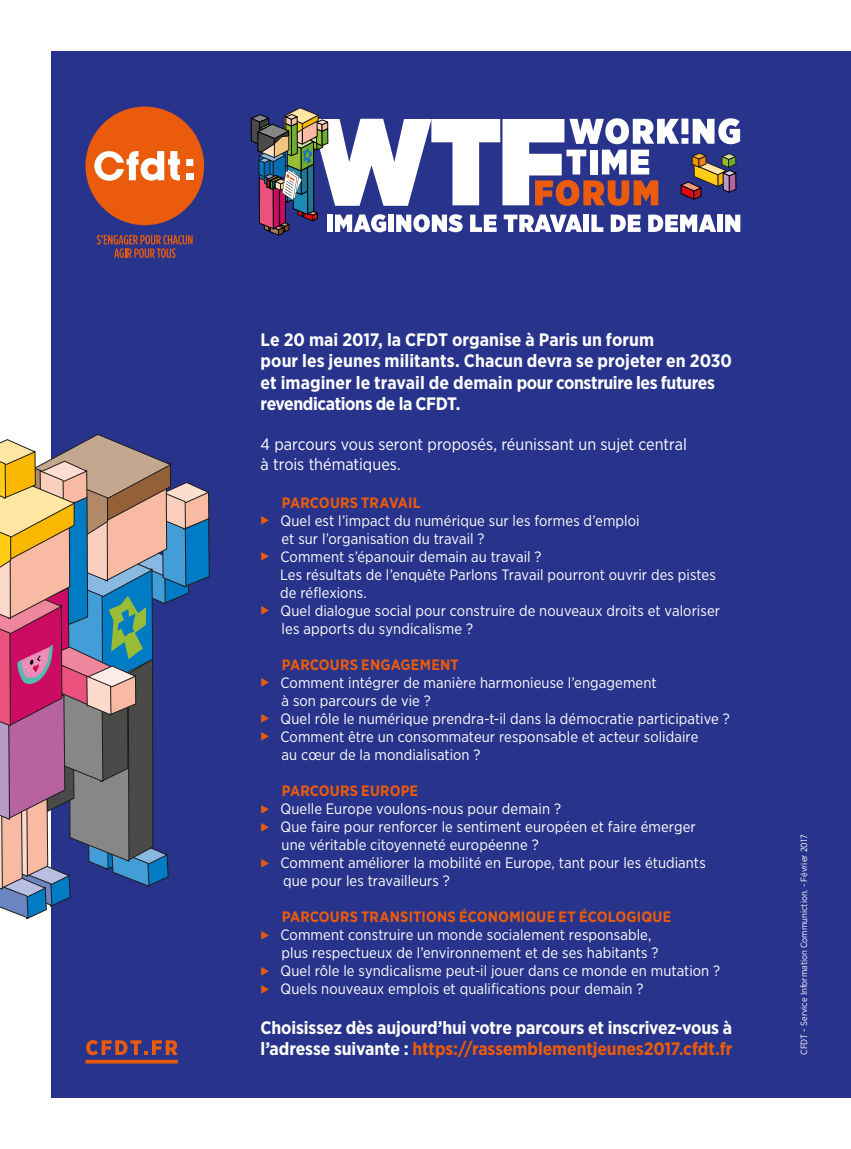
<style>
.page{position:relative;width:851px;height:1149px;background:#fff}
.page>*{position:absolute;margin:0;border:0;box-sizing:border-box;transform-origin:0 0}
.t1{font:700 18px/21.6px "Gotham Narrow";letter-spacing:-.005em;color:#fff}
.t2{font:16.5px/19.8px "Gotham Narrow";color:#fff}
.t3{font:15px/18px "Gotham Narrow";letter-spacing:.005em;color:#fff}
.t4{font:700 15px "Gotham Narrow";letter-spacing:.01em;color:#ea5b0b}
.t5{font:9px "Gotham Narrow";color:#fff}
.s1{color:#ea5b0b}
</style>
<div class="page">
<div style="left:51px;top:51px;width:799px;height:1046px;background:#28348b"></div>
<div style="left:85px;top:107px;width:119px;height:118px;background:#ea5b0b;border-radius:50%"></div>
<div style="left:186px;top:159px;width:7px;height:7px;background:#fff"></div>
<div style="left:186px;top:173px;width:7px;height:7px;background:#fff"></div>
<svg style="left:94px;top:151px;width:86px;height:30px"></svg>
<svg style="left:97px;top:235px;width:95px;height:23px"></svg>
<svg style="left:85px;top:1059px;width:93px;height:4px"></svg>
<svg style="left:86px;top:1040px;width:91px;height:14px"></svg>
<svg style="left:250px;top:107px;width:490px;height:129px"></svg>
<svg style="left:0;top:434px;width:210px;height:485px"></svg>
<p class="t1" style="left:260px;top:328px;width:473px">Le 20 mai 2017, la CFDT organise à Paris un forum<br>pour les jeunes militants. Chacun devra se projeter en 2030 et imaginer le travail de demain pour construire les futures revendications de la CFDT.</p>
<p class="t2" style="left:260px;top:434px;width:428px">4 parcours vous seront proposés, réunissant un sujet central à trois thématiques.</p>
<p class="t4" style="left:282px;top:492px;width:140px">PARCOURS TRAVAIL</p>
<p class="t3" style="left:281px;top:511px;width:359px;text-indent:-21px"><span class="s1">◆</span> Quel est l’impact du numérique sur les formes d’emploi et sur l’organisation du travail ?</p>
<p class="t3" style="left:280px;top:547px;width:437px;text-indent:-19px"><span class="s1">◆</span> Comment s’épanouir demain au travail ?<br>Les résultats de l’enquête Parlons Travail pourront ouvrir des pistes de réflexions.</p>
<p class="t3" style="left:281px;top:601px;width:440px;text-indent:-21px"><span class="s1">◆</span> Quel dialogue social pour construire de nouveaux droits et valoriser les apports du syndicalisme ?</p>
<p class="t4" style="left:282px;top:654px;width:178px">PARCOURS ENGAGEMENT</p>
<p class="t3" style="left:281px;top:673px;width:376px;text-indent:-21px"><span class="s1">◆</span> Comment intégrer de manière harmonieuse l’engagement à son parcours de vie ?</p>
<p class="t3" style="left:260px;top:709px;width:470px"><span class="s1">◆</span> Quel rôle le numérique prendra-t-il dans la démocratie participative ?</p>
<p class="t3" style="left:281px;top:727px;width:418px;text-indent:-21px"><span class="s1">◆</span> Comment être un consommateur responsable et acteur solidaire au cœur de la mondialisation ?</p>
<p class="t4" style="left:282px;top:780px;width:138px">PARCOURS EUROPE</p>
<p class="t3" style="left:260px;top:799px;width:302px"><span class="s1">◆</span> Quelle Europe voulons-nous pour demain ?</p>
<p class="t3" style="left:281px;top:817px;width:415px;text-indent:-21px"><span class="s1">◆</span> Que faire pour renforcer le sentiment européen et faire émerger une véritable citoyenneté européenne ?</p>
<p class="t3" style="left:283px;top:853px;width:424px;text-indent:-22px"><span class="s1">◆</span> Comment améliorer la mobilité en Europe, tant pour les étudiants que pour les travailleurs ?</p>
<p class="t4" style="left:282px;top:906px;width:391px">PARCOURS TRANSITIONS ÉCONOMIQUE ET ÉCOLOGIQUE</p>
<p class="t3" style="left:281px;top:925px;width:378px;text-indent:-21px"><span class="s1">◆</span> Comment construire un monde socialement responsable, plus respectueux de l’environnement et de ses habitants ?</p>
<p class="t3" style="left:260px;top:961px;width:461px"><span class="s1">◆</span> Quel rôle le syndicalisme peut-il jouer dans ce monde en mutation ?</p>
<p class="t3" style="left:260px;top:979px;width:384px"><span class="s1">◆</span> Quels nouveaux emplois et qualifications pour demain ?</p>
<p class="t1" style="left:260px;top:1016px;width:473px">Choisissez dès aujourd’hui votre parcours et inscrivez-vous à l’adresse suivante : <span class="s1">https://rassemblementjeunes2017.cfdt.fr</span></p>
<p class="t5" style="left:798px;top:1054px;width:222px;rotate:-90deg">CFDT - Service Information Communiction. - Février 2017</p>
</div>
